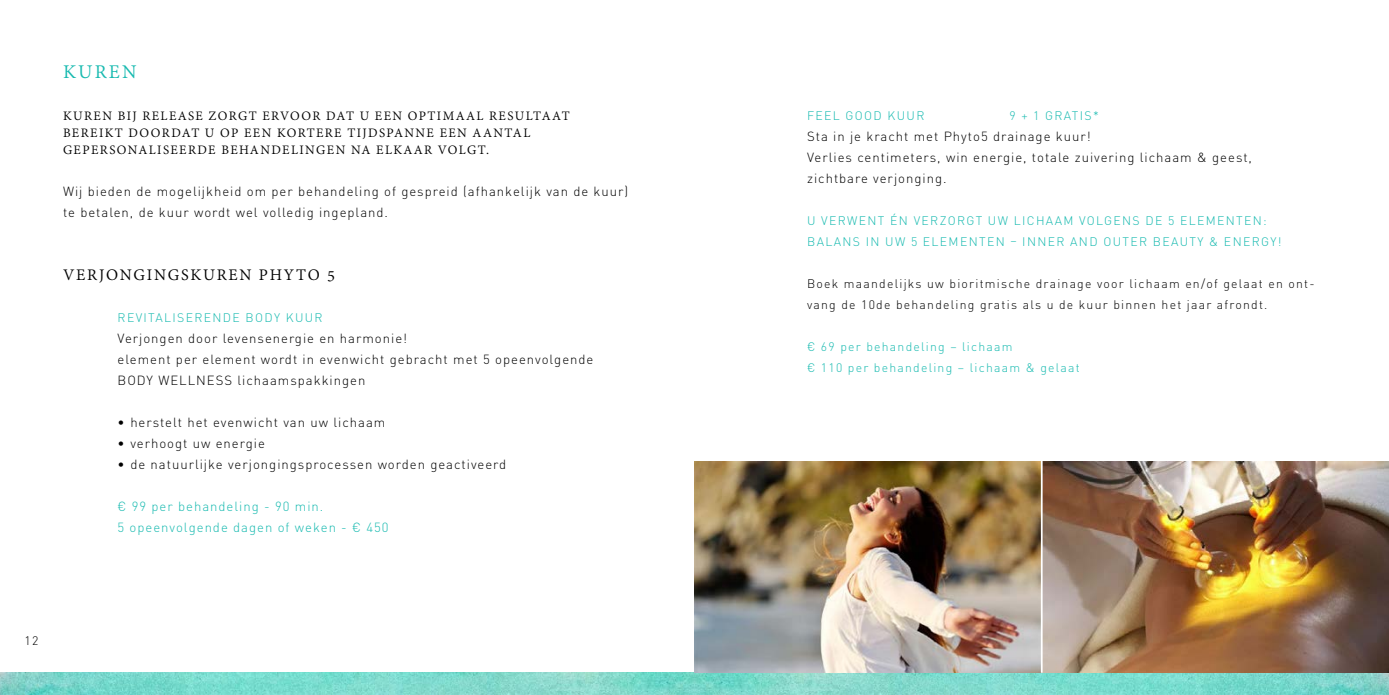
<style>
.page{position:relative;width:1389px;height:695px;background:#fff}
.page>*{position:absolute;margin:0;border:0;box-sizing:border-box;transform-origin:0 0}
.t1{font:21px "Adobe Devanagari";color:#18bab0}
.t2{font:17.5px "Adobe Devanagari";letter-spacing:.1em;color:#000}
.t3{font:14px/16.8px "Adobe Devanagari";letter-spacing:.1em;color:#000}
.t4{font:300 13.12px/21px "DIN Pro";letter-spacing:.075em;color:#000}
.t5{font:300 13.12px/21px "DIN Pro";letter-spacing:.075em;color:#18bab0}
.t6{font:300 12.25px/21px "DIN Pro";letter-spacing:.11em;color:#18bab0}
.t7{font:300 12.25px/21px "DIN Pro";letter-spacing:.1em;color:#000}
</style>
<div class="page">
<img style="left:0;top:672px;width:1389px;height:22px">
<img style="left:695px;top:461px;width:694px;height:211px">
<hr style="left:1041px;top:446px;width:2px;height:226px;background:#fff">
<h1 class="t1" style="left:63px;top:60px;width:16px">KUREN</h1>
<p class="t3" style="left:63px;top:109px;width:508px">KUREN BIJ RELEASE ZORGT ERVOOR DAT U EEN OPTIMAAL RESULTAAT<br>BEREIKT DOORDAT U OP EEN KORTERE TIJDSPANNE EEN AANTAL<br>GEPERSONALISEERDE BEHANDELINGEN NA ELKAAR VOLGT.</p>
<p class="t4" style="left:63px;top:180px;width:567px">Wij bieden de mogelijkheid om per behandeling of gespreid (afhankelijk van de kuur) te betalen, de kuur wordt wel volledig ingepland.</p>
<h2 class="t2" style="left:63px;top:265px;width:273px">VERJONGINGSKUREN PHYTO 5</h2>
<p class="t6" style="left:118px;top:306px;width:207px">Revitaliserende Body Kuur</p>
<p class="t4" style="left:118px;top:327px;width:477px">Verjongen door levensenergie en harmonie!<br>element per element wordt in evenwicht gebracht met 5 opeenvolgende<br>BODY</p>
<p class="t4" style="left:158px;top:369px;width:48px">WELLNESS</p>
<p class="t4" style="left:237px;top:369px;width:129px">lichaamspakkingen</p>
<p class="t4" style="left:118px;top:411px;width:269px">• herstelt het evenwicht van uw lichaam</p>
<p class="t4" style="left:118px;top:432px;width:149px">• verhoogt uw energie</p>
<p class="t4" style="left:118px;top:453px;width:390px">• de natuurlijke verjongingsprocessen worden geactiveerd</p>
<p class="t5" style="left:118px;top:495px;width:273px">€ 99 per behandeling - 90 min.<br>5 opeenvolgende dagen of weken - € 450</p>
<p class="t7" style="left:25px;top:629px;width:15px">12</p>
<p class="t6" style="left:807px;top:105px;width:119px">Feel Good Kuur</p>
<p class="t6" style="left:1009px;top:105px;width:91px">9 + 1 gratis*</p>
<p class="t4" style="left:807px;top:125px;width:446px">Sta in je kracht met Phyto5 drainage kuur!<br>Verlies centimeters, win energie, totale zuivering lichaam &amp; geest, zichtbare verjonging.</p>
<p class="t6" style="left:807px;top:209px;width:461px">U verwent én verzorgt uw lichaam volgens de 5 elementen: balans in uw 5 elementen – INNER</p>
<p class="t6" style="left:1070px;top:230px;width:43px">and OUTER</p>
<p class="t6" style="left:1153px;top:230px;width:19px">BEAUTY</p>
<p class="t6" style="left:1209px;top:230px;width:25px">&amp; ENERGY</p>
<p class="t6" style="left:1278px;top:230px;width:5px">!</p>
<p class="t7" style="left:807px;top:272px;width:509px">Boek maandelijks uw bioritmische drainage voor lichaam en/of gelaat en ont&shy;vang de 10de behandeling gratis als u de kuur binnen het jaar afrondt.</p>
<p class="t6" style="left:807px;top:335px;width:274px">€ 69 per behandeling – lichaam<br>€ 110 per behandeling – lichaam &amp; gelaat</p>
</div>
